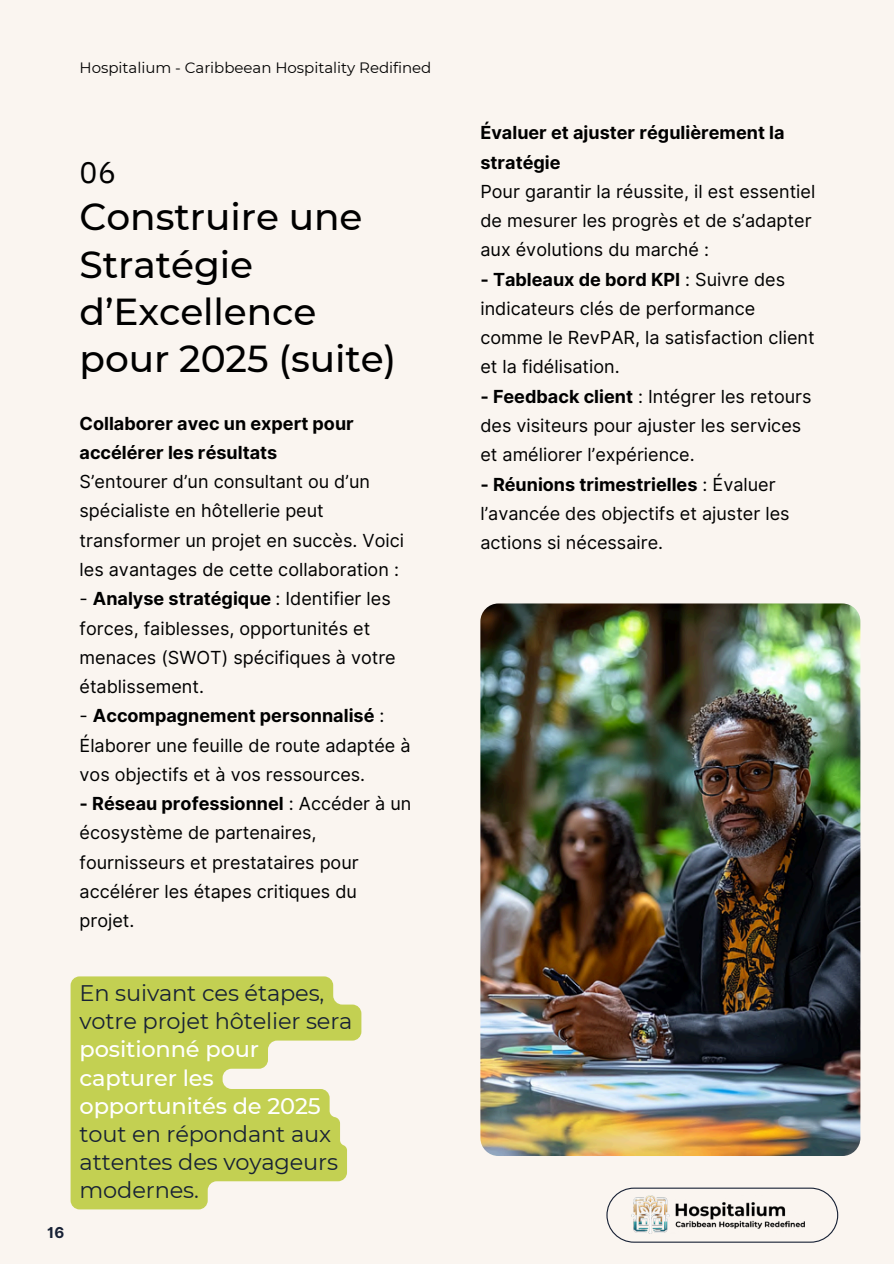
<style>
.page{position:relative;width:894px;height:1264px;background:#fff}
.page>*{position:absolute;margin:0;border:0;box-sizing:border-box;transform-origin:0 0}
.t1{font:500 37.5px/47.2px "Montserrat";letter-spacing:-.005em;color:#000}
.t2{font:30px "IBM Plex Sans";color:#000}
.t3{font:22.5px/28.2px "Montserrat";letter-spacing:-.005em;color:#172135}
.t4{font:500 22.5px/28.2px "Montserrat";letter-spacing:-.005em;color:#fff}
.t5{font:18px/29.2px "Inter";color:#000}
.t6{font:700 18px/29.2px "Inter";color:#000}
.t7{font:15px "Montserrat";letter-spacing:-.005em;color:#000}
.t8{font:700 15px "Inter";color:#172135}
.s1{font-weight:700}
</style>
<div class="page">
<div style="left:0;top:0;width:893px;height:1263px;background:#faf5f0"></div>
<img style="left:480px;top:603px;width:380px;height:552px;border-radius:18px">
<svg style="left:71px;top:976px;width:290px;height:233px;fill:#c3d052"></svg>
<svg style="left:606px;top:1187px;width:232px;height:55px"></svg>
<img style="left:631px;top:1195px;width:173px;height:38px">
<p class="t7" style="left:80px;top:58px;width:353px">Hospitalium - Caribbeean Hospitality Redifined</p>
<h2 class="t2" style="left:80px;top:152px;width:38px">06</h2>
<h1 class="t1" style="left:80px;top:193px;width:318px">Construire une<br>Stratégie d’Excellence pour 2025 (suite)</h1>
<p class="t6" style="left:80px;top:408px;width:276px">Collaborer avec un expert pour accélérer les résultats</p>
<p class="t5" style="left:80px;top:467px;width:326px">S’entourer d’un consultant ou d’un spécialiste en hôtellerie peut transformer un projet en succès. Voici les avantages de cette collaboration :</p>
<p class="t5" style="left:80px;top:584px;width:317px">- <span class="s1">Analyse stratégique</span> : Identifier les forces, faiblesses, opportunités et menaces (SWOT) spécifiques à votre établissement.</p>
<p class="t5" style="left:80px;top:701px;width:332px">- <span class="s1">Accompagnement personnalisé</span> :<br>Élaborer une feuille de route adaptée à vos objectifs et à vos ressources.</p>
<p class="t5" style="left:80px;top:789px;width:333px"><span class="s1">- Réseau professionnel</span> : Accéder à un écosystème de partenaires, fournisseurs et prestataires pour accélérer les étapes critiques du projet.</p>
<p class="t8" style="left:47px;top:1223px;width:19px">16</p>
<p class="t3" style="left:80px;top:979px;width:274px">En suivant ces étapes, votre projet hôtelier sera</p>
<p class="t4" style="left:80px;top:1035px;width:242px">positionné pour capturer les opportunités de 2025</p>
<p class="t3" style="left:80px;top:1119px;width:260px">tout en répondant aux attentes des voyageurs modernes.</p>
<p class="t6" style="left:480px;top:118px;width:305px">Évaluer et ajuster régulièrement la stratégie</p>
<p class="t5" style="left:480px;top:177px;width:336px">Pour garantir la réussite, il est essentiel de mesurer les progrès et de s’adapter aux évolutions du marché :</p>
<p class="t5" style="left:480px;top:264px;width:335px"><span class="s1">- Tableaux de bord KPI</span> : Suivre des indicateurs clés de performance comme le RevPAR, la satisfaction client et la fidélisation.</p>
<p class="t5" style="left:480px;top:381px;width:332px"><span class="s1">- Feedback client</span> : Intégrer les retours des visiteurs pour ajuster les services et améliorer l’expérience.</p>
<p class="t5" style="left:480px;top:469px;width:310px"><span class="s1">- Réunions trimestrielles</span> : Évaluer l’avancée des objectifs et ajuster les actions si nécessaire.</p>
</div>
